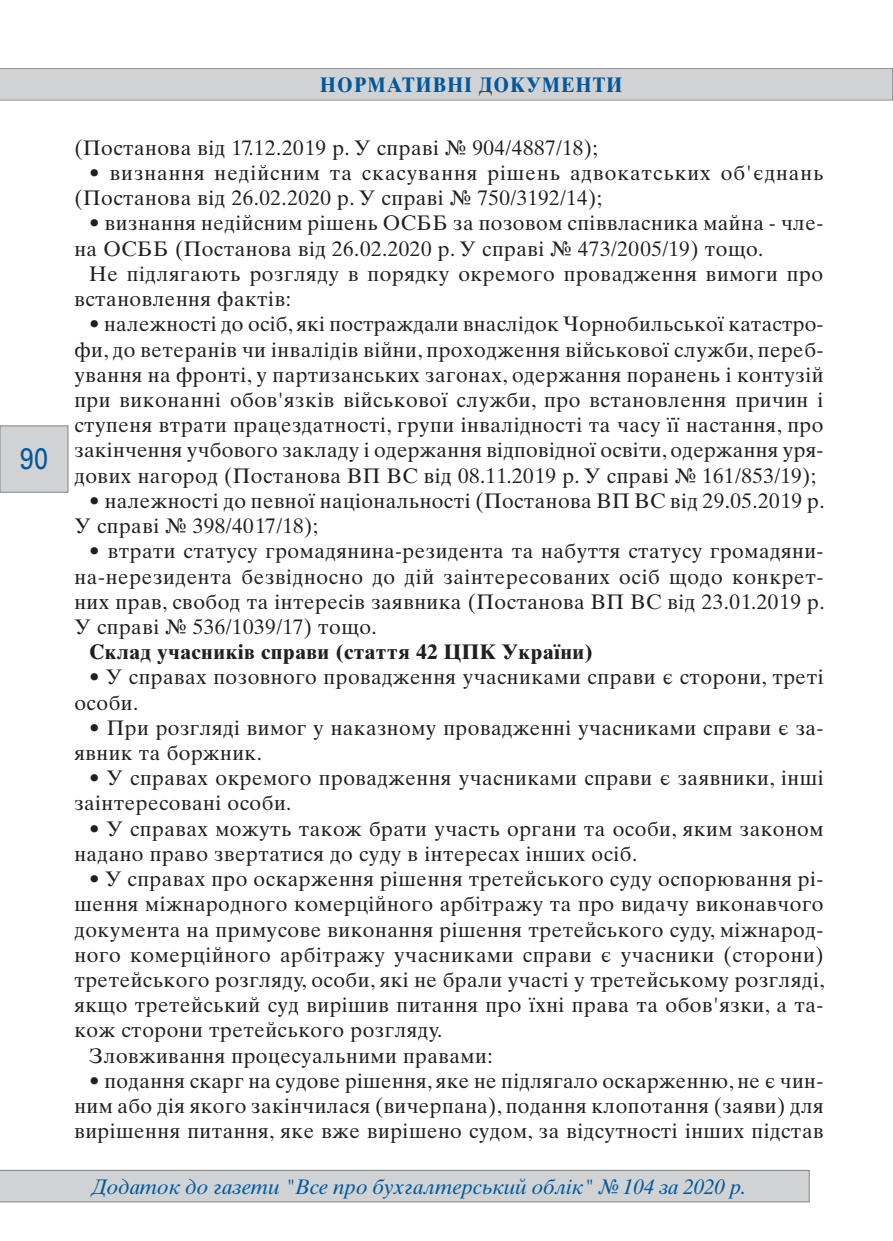
<style>
.page{position:relative;width:893px;height:1241px;background:#fff}
.page>*{position:absolute;margin:0;border:0;box-sizing:border-box;transform-origin:0 0}
.t1{font:29.75px "Univers C";color:#01589c;scale:.85 1}
.Main_Text_UKR{font:21px/25.2px "Times Ten Cyr Upright";letter-spacing:.025em;color:#231f20}
.Main_Text_UKR-2{font:21px/25.2px "Times Ten Cyr Upright";letter-spacing:.05em;color:#231f20}
.t2{font:21px "Times Ten Cyr Inclined";letter-spacing:-.01em;color:#01589c}
.Main_Text_UKR-3{font:700 21px "Times Ten Cyr";letter-spacing:.025em;color:#231f20}
.t3{font:700 21px "Times Ten Cyr";letter-spacing:.06em;color:#01589c;scale:.9 1}
</style>
<div class="page">
<div style="left:0;top:1169px;width:809px;height:32px;background:#d1d2d4"></div>
<div style="left:0;top:425px;width:68px;height:67px;background:#d1d2d4;border:1px solid #808285"></div>
<div style="left:0;top:68px;width:893px;height:32px;background:#d1d2d4"></div>
<h1 class="t1" style="left:20px;top:441px;width:35px">90</h1>
<p class="t3" style="left:320px;top:73px;width:337px">НОРМАТИВНІ ДОКУМЕНТИ</p>
<p class="Main_Text_UKR" style="left:74px;top:135px;width:525px">(Постанова від 17.12.2019 р. У справі № 904/4887/18);</p>
<p class="Main_Text_UKR-2" style="left:74px;top:160px;width:751px;text-indent:15px">• визнання недійсним та скасування рішень адвокатських об'єднань (Постанова від 26.02.2020 р. У справі № 750/3192/14);</p>
<p class="Main_Text_UKR" style="left:74px;top:211px;width:751px;text-indent:15px">• визнання недійсним рішень ОСББ за позовом співвласника майна - чле&shy;на ОСББ (Постанова від 26.02.2020 р. У справі № 473/2005/19) тощо.</p>
<p class="Main_Text_UKR" style="left:74px;top:261px;width:750px;text-indent:15px">Не підлягають розгляду в порядку окремого провадження вимоги про встановлення фактів:</p>
<p class="Main_Text_UKR" style="left:74px;top:311px;width:751px;text-align:justify;text-indent:15px">• належності до осіб, які постраждали внаслідок Чорнобильської катастро&shy;фи, до ветеранів чи інвалідів війни, проходження військової служби, переб&shy;ування на фронті, у партизанських загонах, одержання поранень і контузій при виконанні обов'язків військової служби, про встановлення причин і ступеня втрати працездатності, групи інвалідності та часу її настання, про закінчення учбового закладу і одержання відповідної освіти, одержання уря&shy;дових нагород (Постанова ВП ВС від 08.11.2019 р. У справі № 161/853/19);</p>
<p class="Main_Text_UKR" style="left:74px;top:488px;width:752px;text-indent:15px">• належності до певної національності (Постанова ВП ВС від 29.05.2019 р.<br>У справі № 398/4017/18);</p>
<p class="Main_Text_UKR" style="left:74px;top:538px;width:752px;text-align:justify;text-indent:15px">• втрати статусу громадянина-резидента та набуття статусу громадяни&shy;на-нерезидента безвідносно до дій заінтересованих осіб щодо конкрет&shy;них прав, свобод та інтересів заявника (Постанова ВП ВС від 23.01.2019 р.<br>У справі № 536/1039/17) тощо.</p>
<p class="Main_Text_UKR-3" style="left:89px;top:639px;width:505px">Склад учасників справи (стаття 42 ЦПК України)</p>
<p class="Main_Text_UKR" style="left:74px;top:664px;width:751px;text-indent:15px">• У справах позовного провадження учасниками справи є сторони, треті особи.</p>
<p class="Main_Text_UKR" style="left:74px;top:715px;width:751px;text-indent:15px">• При розгляді вимог у наказному провадженні учасниками справи є за&shy;явник та боржник.</p>
<p class="Main_Text_UKR" style="left:74px;top:765px;width:751px;text-indent:15px">• У справах окремого провадження учасниками справи є заявники, інші заінтересовані особи.</p>
<p class="Main_Text_UKR" style="left:74px;top:815px;width:751px;text-indent:15px">• У справах можуть також брати участь органи та особи, яким законом надано право звертатися до суду в інтересах інших осіб.</p>
<p class="Main_Text_UKR" style="left:74px;top:866px;width:752px;text-align:justify;text-indent:15px">• У справах про оскарження рішення третейського суду оспорювання рі&shy;шення міжнародного комерційного арбітражу та про видачу виконавчого документа на примусове виконання рішення третейського суду, міжнарод&shy;ного комерційного арбітражу учасниками справи є учасники (сторони) третейського розгляду, особи, які не брали участі у третейському розгляді, якщо третейський суд вирішив питання про їхні права та обов'язки, а та&shy;кож сторони третейського розгляду.</p>
<p class="Main_Text_UKR" style="left:89px;top:1042px;width:405px">Зловживання процесуальними правами:</p>
<p class="Main_Text_UKR" style="left:74px;top:1067px;width:751px;text-align:justify;text-indent:15px">• подання скарг на судове рішення, яке не підлягало оскарженню, не є чин&shy;ним або дія якого закінчилася (вичерпана), подання клопотання (заяви) для вирішення питання, яке вже вирішено судом, за відсутності інших підстав</p>
<p class="t2" style="left:92px;top:1174px;width:656px">Додаток до газети "Все про бухгалтерський облік" № 104 за 2020 р.</p>
</div>
